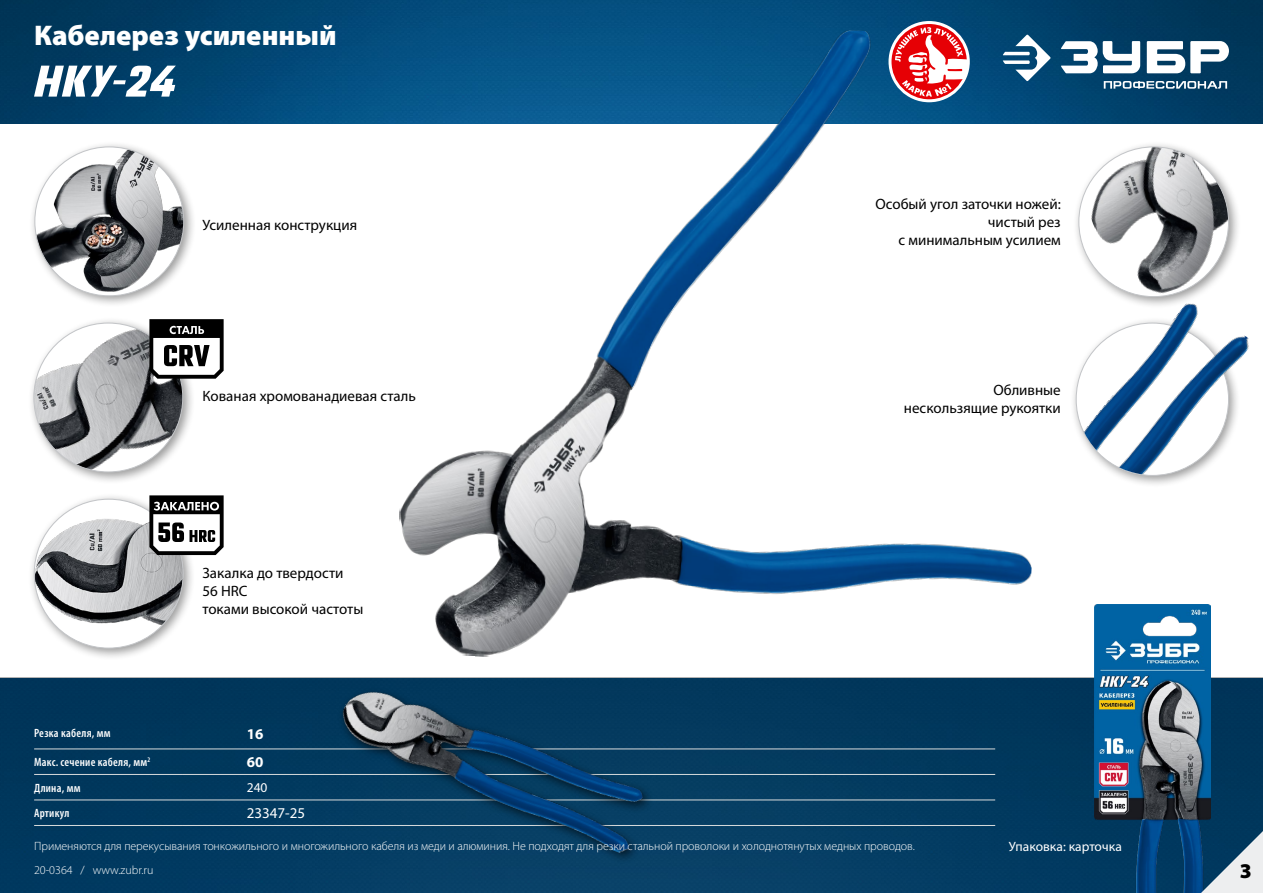
<style>
.page{position:relative;width:1263px;height:893px;background:#fff}
.page>*{position:absolute;margin:0;border:0;box-sizing:border-box;transform-origin:0 0}
.t1{font:900 28.5px "Myriad Pro";color:#fff}
.t2{font:900 21px "Myriad Pro";color:#000}
.t3{font:15px/18px "Myriad Pro";color:#000;text-align:right}
.t4{font:15px "Myriad Pro";color:#fff}
.t5{font:700 15px "Myriad Pro";color:#fff}
.t6{font:13.5px "Myriad Pro";color:#fff}
.t7{font:300 12px/23.4px "Myriad Pro";letter-spacing:-.005em;color:#fff}
.t8{font:600 condensed 12px "Myriad Pro";letter-spacing:.02em;color:#fff}
</style>
<div class="page">
<div style="left:1px;top:678px;width:1262px;height:215px;background:#01395e"></div>
<img style="left:0;top:0;width:1263px;height:123px">
<svg style="left:1104px;top:81px;width:123px;height:8px"></svg>
<svg style="left:1060px;top:41px;width:169px;height:32px"></svg>
<div style="left:28px;top:141px;width:168px;height:167px;background:#000;opacity:.4"></div>
<img style="left:35px;top:147px;width:149px;height:149px;border-radius:74px">
<div style="left:28px;top:493px;width:168px;height:167px;background:#000;opacity:.4"></div>
<div style="left:34px;top:499px;width:149px;height:149px;background:#fff;border-radius:50%"></div>
<img style="left:34px;top:511px;width:149px;height:128px">
<div style="left:27px;top:317px;width:168px;height:167px;background:#000;opacity:.4"></div>
<img style="left:34px;top:326px;width:149px;height:146px">
<div style="left:1072px;top:141px;width:169px;height:168px;background:#000;opacity:.4"></div>
<img style="left:1083px;top:147px;width:145px;height:150px">
<div style="left:1070px;top:317px;width:171px;height:171px;background:#000;opacity:.4"></div>
<img style="left:1094px;top:605px;width:117px;height:288px">
<svg style="left:149px;top:319px;width:75px;height:60px"></svg>
<svg style="left:149px;top:495px;width:75px;height:60px"></svg>
<svg style="left:1201px;top:831px;width:62px;height:62px"></svg>
<svg style="left:34px;top:66px;width:142px;height:31px"></svg>
<img style="left:392px;top:8px;width:667px;height:670px">
<hr style="left:34px;top:749px;width:149px;height:1px;background:#d8dbdc">
<hr style="left:183px;top:749px;width:812px;height:1px;background:#d8dbdc">
<hr style="left:34px;top:774px;width:149px;height:1px;background:#d8dbdc">
<hr style="left:183px;top:774px;width:812px;height:1px;background:#d8dbdc">
<hr style="left:34px;top:800px;width:149px;height:1px;background:#d8dbdc">
<hr style="left:183px;top:800px;width:812px;height:1px;background:#d8dbdc">
<hr style="left:34px;top:825px;width:149px;height:1px;background:#d8dbdc">
<hr style="left:183px;top:825px;width:812px;height:1px;background:#d8dbdc">
<div style="left:337px;top:687px;width:317px;height:177px;background:#083f65"></div>
<img style="left:332px;top:687px;width:318px;height:168px">
<img style="left:1084px;top:294px;width:165px;height:188px">
<h1 class="t1" style="left:34px;top:17px;width:304px">Кабелерез усиленный</h1>
<p class="t3" style="left:202px;top:216px;width:156px">Усиленная конструкция</p>
<p class="t3" style="left:202px;top:387px;width:215px">Кованая хромованадиевая сталь</p>
<p class="t3" style="left:202px;top:564px;width:162px;text-align:left">Закалка до твердости<br>56 HRC<br>токами высокой частоты</p>
<p class="t3" style="left:875px;top:195px;width:187px">Особый угол заточки ножей: чистый рез<br>с минимальным усилием</p>
<p class="t3" style="left:904px;top:381px;width:158px">Обливные нескользящие рукоятки</p>
<p class="t8" style="left:34px;top:726px;width:78px">Резка кабеля, мм</p>
<p class="t5" style="left:247px;top:724px;width:18px">16</p>
<p class="t8" style="left:34px;top:756px;width:118px">Макс. сечение кабеля, мм<sup>2</sup></p>
<p class="t5" style="left:247px;top:752px;width:18px">60</p>
<p class="t8" style="left:34px;top:781px;width:48px">Длина, мм</p>
<p class="t6" style="left:247px;top:779px;width:22px">240</p>
<p class="t8" style="left:34px;top:807px;width:37px">Артикул</p>
<p class="t4" style="left:247px;top:804px;width:60px">23347-25</p>
<p class="t7" style="left:34px;top:834px;width:882px">Применяются для перекусывания тонкожильного и многожильного кабеля из меди и алюминия. Не подходят для резки стальной проволоки и холоднотянутых медных проводов.<br>20-0364 / www.zubr.ru</p>
<p class="t6" style="left:1009px;top:838px;width:115px">Упаковка: карточка</p>
<h2 class="t2" style="left:1240px;top:856px;width:14px">3</h2>
</div>
